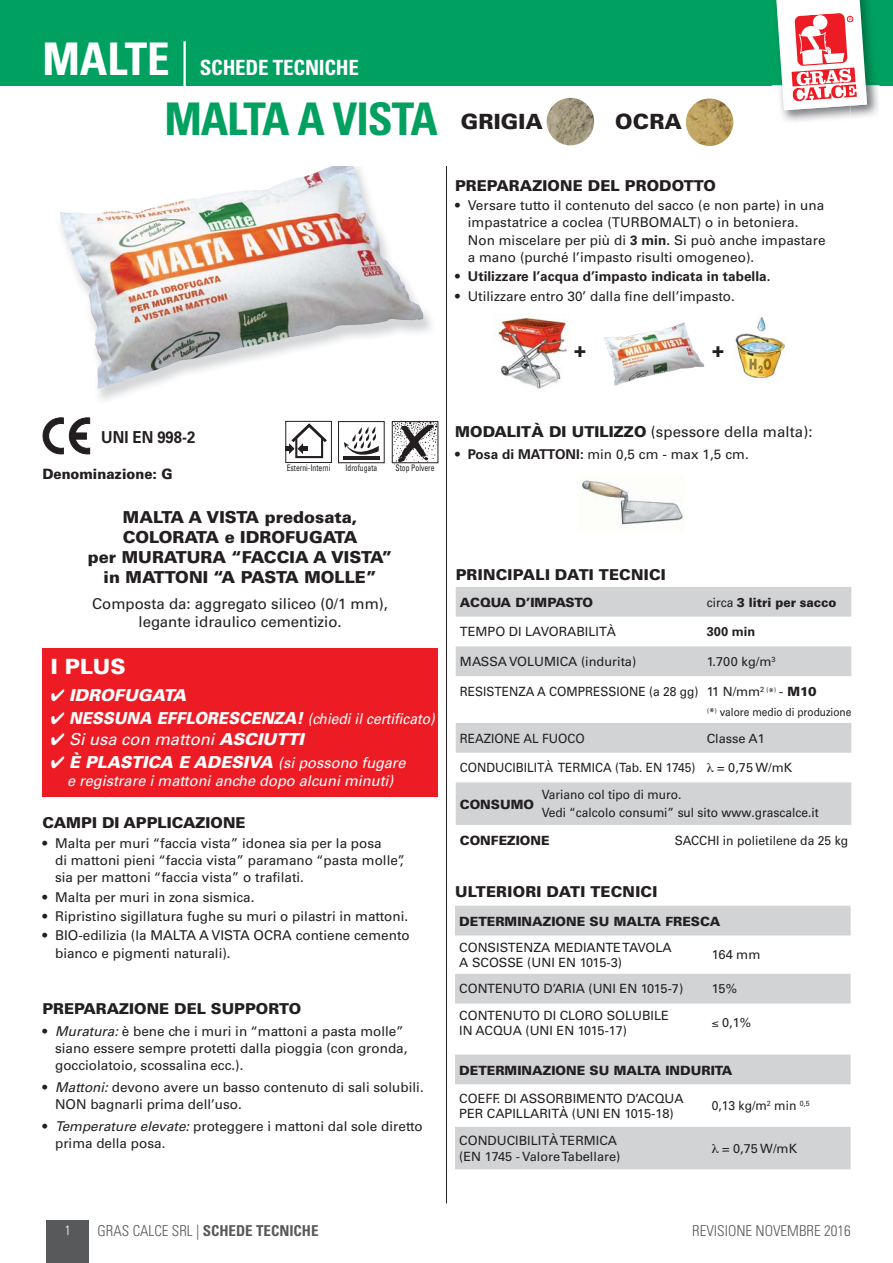
<style>
.page{position:relative;width:893px;height:1263px;background:#fff}
.page>*{position:absolute;margin:0;border:0;box-sizing:border-box;transform-origin:0 0}
.t1{font:700 condensed 45px "Univers LT Std";letter-spacing:-.025em;color:#00a160}
.t2{font:700 condensed 21px "Univers LT Std";letter-spacing:-.01em;color:#fff}
.t3{font:900 21px "Univers";letter-spacing:.005em;color:#231f20}
.t4{font:900 21px "Univers";color:#fff}
.t5{font:900 19.95px "Univers";color:#231f20}
.t6{font:900 16.5px/19.8px "Univers";color:#231f20;text-align:center}
.t7{font:italic 900 16.5px "Univers";color:#fff}
.t8{font:italic 900 16.5px "Univers";color:#fff;scale:.92 1}
.t9{font:italic 16.5px "Univers";color:#fff}
.t10{font:700 16.5px "Univers";color:#231f20;scale:.9 1}
.t11{font:900 15px "Univers";letter-spacing:.005em;color:#231f20}
.t12{font:15px/18px "Univers";color:#231f20;text-align:center}
.t13{font:italic 15px "Univers";color:#fff}
.t14{font:700 condensed 15px "Univers LT Std";color:#58595b}
.t15{font:300 condensed 15px "Univers LT Std";color:#58595b}
.t16{font:900 14.25px "Univers";color:#231f20;scale:.94 1}
.t17{font:13.5px/17.2px "Univers";color:#231f20}
.t18{font:700 13.5px "Univers";letter-spacing:.005em;color:#231f20}
.t19{font:300 condensed 13.5px "Univers LT Std";color:#fff}
.t20{font:12.75px/15.3px "Univers";color:#231f20}
.t21{font:12.75px/18px "Univers";color:#231f20;scale:.94 1}
.t22{font:900 12.75px "Univers";color:#231f20}
.t23{font:12.75px "Univers";color:#231f20;scale:.95 1}
.t24{font:900 12.75px "Univers";color:#231f20;scale:.94 1}
.t25{font:900 12.75px "Univers";letter-spacing:-.02em;color:#231f20}
.t26{font:700 12.75px "Univers";color:#231f20}
.t27{font:11.25px "Univers";color:#231f20;scale:.9 1}
.t28{font:condensed 9px "Univers LT Std";color:#231f20;scale:.85 1}
.s1{font-size:45px}
.s2{font-weight:300;font-size:45px}
.s3{font-weight:700}
.s4{font-weight:400}
.s5{font-weight:400;font-size:15px}
.s6{font-weight:900}
.s7{font-style:italic}
.s8{font-size:11.25px}
.s9{font-weight:300}
</style>
<div class="page">
<img style="left:97px;top:311px;width:334px;height:89px">
<img style="left:60px;top:166px;width:363px;height:217px">
<hr style="left:446px;top:102px;width:1px;height:1101px;background:#231f20">
<div style="left:47px;top:1220px;width:42px;height:43px;background:#58595b"></div>
<div style="left:42px;top:102px;width:808px;height:64px;background:#fff"></div>
<img style="left:494px;top:317px;width:74px;height:72px">
<img style="left:734px;top:316px;width:51px;height:63px">
<img style="left:749px;top:358px;width:22px;height:15px">
<img style="left:604px;top:322px;width:100px;height:63px">
<img style="left:577px;top:480px;width:107px;height:45px">
<img style="left:546px;top:98px;width:48px;height:47px;border-radius:50%">
<img style="left:685px;top:99px;width:48px;height:47px;border-radius:50%">
<svg style="left:455px;top:587px;width:396px;height:166px;fill:#d1d3d4"></svg>
<div style="left:455px;top:782px;width:396px;height:43px;background:#d1d3d4"></div>
<svg style="left:43px;top:418px;width:47px;height:36px"></svg>
<div style="left:42px;top:649px;width:396px;height:148px;background:#ed1c24"></div>
<div style="left:0;top:0;width:892px;height:85px;background:#00a160"></div>
<img style="left:771px;top:0;width:108px;height:118px">
<img style="left:771px;top:102px;width:79px;height:20px">
<svg style="left:775px;top:0;width:92px;height:110px"></svg>
<svg style="left:455px;top:906px;width:395px;height:263px"></svg>
<div style="left:285px;top:421px;width:47px;height:42px;border:1px solid #231f20"></div>
<svg style="left:285px;top:423px;width:42px;height:35px"></svg>
<div style="left:338px;top:421px;width:46px;height:42px;border:1px solid #231f20"></div>
<svg style="left:344px;top:426px;width:35px;height:29px"></svg>
<hr style="left:343px;top:456px;width:37px;height:4px;background:#231f20">
<div style="left:392px;top:421px;width:46px;height:42px;border:1px solid #231f20"></div>
<svg style="left:393px;top:421px;width:44px;height:44px"></svg>
<svg style="left:712px;top:1144px;width:6px;height:9px"></svg>
<h2 class="t2" style="left:42px;top:58px;width:318px"><span class="s1">MALTE</span> <span class="s2">|</span> SCHEDE TECNICHE</h2>
<h1 class="t1" style="left:164px;top:97px;width:275px">MALTA A VISTA</h1>
<h2 class="t3" style="left:461px;top:114px;width:84px">GRIGIA</h2>
<h2 class="t3" style="left:615px;top:114px;width:68px">OCRA</h2>
<p class="t11" style="left:455px;top:180px;width:262px">PREPARAZIONE DEL PRODOTTO</p>
<p class="t17" style="left:468px;top:198px;width:359px;text-indent:-13px">• Versare tutto il contenuto del sacco (e non parte) in una impastatrice a coclea (TURBOMALT) o in betoniera.<br>Non miscelare per più di <span class="s3">3 min.</span> Si può anche impastare a mano (purché l’impasto risulti omogeneo).</p>
<p class="t18" style="left:455px;top:271px;width:317px"><span class="s4">•</span> Utilizzare l’acqua d’impasto indicata in tabella.</p>
<p class="t17" style="left:455px;top:288px;width:281px">• Utilizzare entro 30’ dalla fine dell’impasto.</p>
<h3 class="t5" style="left:573px;top:343px;width:15px">+</h3>
<h3 class="t5" style="left:711px;top:343px;width:15px">+</h3>
<p class="t10" style="left:101px;top:431px;width:106px">UNI EN 998-2</p>
<p class="t16" style="left:42px;top:469px;width:140px">Denominazione: G</p>
<p class="t28" style="left:287px;top:464px;width:53px">Esterni-Interni</p>
<p class="t28" style="left:345px;top:464px;width:39px">Idrofugata</p>
<p class="t28" style="left:395px;top:464px;width:47px">Stop Polvere</p>
<p class="t6" style="left:88px;top:509px;width:306px">MALTA A VISTA predosata,<br>COLORATA e IDROFUGATA<br>per MURATURA “FACCIA A VISTA” in MATTONI “A PASTA MOLLE”</p>
<p class="t12" style="left:92px;top:596px;width:297px">Composta da: aggregato siliceo (0/1 mm), legante idraulico cementizio.</p>
<h2 class="t4" style="left:51px;top:659px;width:76px">I PLUS</h2>
<p class="t7" style="left:51px;top:689px;width:137px">✔ IDROFUGATA</p>
<p class="t8" style="left:51px;top:712px;width:419px">✔ NESSUNA EFFLORESCENZA! <span class="s5">(chiedi il certificato)</span></p>
<p class="t9" style="left:51px;top:733px;width:254px">✔ Si usa con mattoni <span class="s6">ASCIUTTI</span></p>
<p class="t7" style="left:51px;top:756px;width:356px">✔ È PLASTICA E ADESIVA <span class="s5">(si possono fugare</span></p>
<p class="t13" style="left:67px;top:776px;width:328px">e registrare i mattoni anche dopo alcuni minuti)</p>
<p class="t11" style="left:42px;top:818px;width:205px">CAMPI DI APPLICAZIONE</p>
<p class="t17" style="left:55px;top:836px;width:351px;text-indent:-13px">• Malta per muri “faccia vista” idonea sia per la posa<br>di mattoni pieni “faccia vista” paramano “pasta molle”, sia per mattoni “faccia vista” o trafilati.</p>
<p class="t17" style="left:42px;top:889px;width:214px">• Malta per muri in zona sismica.</p>
<p class="t17" style="left:42px;top:909px;width:367px">• Ripristino sigillatura fughe su muri o pilastri in mattoni.</p>
<p class="t17" style="left:55px;top:928px;width:356px;text-indent:-13px">• BIO-edilizia (la MALTA A VISTA OCRA contiene cemento bianco e pigmenti naturali).</p>
<p class="t11" style="left:42px;top:1004px;width:260px">PREPARAZIONE DEL SUPPORTO</p>
<p class="t17" style="left:55px;top:1024px;width:354px;text-indent:-13px">• <span class="s7">Muratura:</span> è bene che i muri in “mattoni a pasta molle” siano essere sempre protetti dalla pioggia (con gronda, gocciolatoio, scossalina ecc.).</p>
<p class="t17" style="left:55px;top:1080px;width:370px;text-indent:-13px">• <span class="s7">Mattoni:</span> devono avere un basso contenuto di sali solubili.<br>NON bagnarli prima dell’uso.</p>
<p class="t17" style="left:55px;top:1118px;width:369px;text-indent:-13px">• <span class="s7">Temperature elevate:</span> proteggere i mattoni dal sole diretto prima della posa.</p>
<p class="t12" style="left:455px;top:424px;width:359px"><span class="s6">MODALITÀ DI UTILIZZO</span> (spessore della malta):</p>
<p class="t17" style="left:455px;top:447px;width:295px">• <span class="s3">Posa di MATTONI:</span> min 0,5 cm - max 1,5 cm.</p>
<p class="t11" style="left:455px;top:569px;width:212px">PRINCIPALI DATI TECNICI</p>
<p class="t25" style="left:460px;top:598px;width:135px">ACQUA D’IMPASTO</p>
<p class="t24" style="left:706px;top:598px;width:140px"><span class="s4">circa</span> 3 litri per sacco</p>
<p class="t20" style="left:460px;top:625px;width:158px">TEMPO DI LAVORABILITÀ</p>
<p class="t26" style="left:706px;top:627px;width:50px">300 min</p>
<p class="t20" style="left:460px;top:655px;width:178px">MASSA VOLUMICA (indurita)</p>
<p class="t20" style="left:706px;top:655px;width:70px">1.700 kg/m<sup>3</sup></p>
<p class="t21" style="left:460px;top:683px;width:381px">RESISTENZA A COMPRESSIONE (a 28 gg) 11 N/mm<sup>2</sup> <sup>(</sup><span class="s8">*</span><sup>)</sup> - <span class="s6">M10</span></p>
<p class="t27" style="left:707px;top:708px;width:161px"><sup>(</sup>*<sup>)</sup> valore medio di produzione</p>
<p class="t21" style="left:460px;top:730px;width:134px">REAZIONE AL FUOCO</p>
<p class="t20" style="left:706px;top:732px;width:60px">Classe A1</p>
<p class="t21" style="left:460px;top:760px;width:252px">CONDUCIBILITÀ TERMICA (Tab. EN 1745)</p>
<p class="t20" style="left:717px;top:761px;width:76px">= 0,75 W/mK</p>
<p class="t22" style="left:460px;top:800px;width:76px">CONSUMO</p>
<p class="t21" style="left:542px;top:787px;width:296px">Variano col tipo di muro.<br>Vedi “calcolo consumi” sul sito www.grascalce.it</p>
<p class="t22" style="left:460px;top:836px;width:91px">CONFEZIONE</p>
<p class="t23" style="left:674px;top:835px;width:184px">SACCHI in polietilene da 25 kg</p>
<p class="t11" style="left:455px;top:886px;width:204px">ULTERIORI DATI TECNICI</p>
<p class="t22" style="left:459px;top:917px;width:262px">DETERMINAZIONE SU MALTA FRESCA</p>
<p class="t20" style="left:459px;top:941px;width:214px">CONSISTENZA MEDIANTE TAVOLA<br>A SCOSSE (UNI EN 1015-3)</p>
<p class="t20" style="left:711px;top:948px;width:50px">164 mm</p>
<p class="t20" style="left:459px;top:982px;width:225px">CONTENUTO D’ARIA (UNI EN 1015-7)</p>
<p class="t20" style="left:711px;top:982px;width:27px">15%</p>
<p class="t20" style="left:459px;top:1009px;width:211px">CONTENUTO DI CLORO SOLUBILE<br>IN ACQUA (UNI EN 1015-17)</p>
<p class="t20" style="left:711px;top:1016px;width:41px">≤ 0,1%</p>
<p class="t22" style="left:459px;top:1065px;width:275px">DETERMINAZIONE SU MALTA INDURITA</p>
<p class="t20" style="left:459px;top:1092px;width:226px">COEFF. DI ASSORBIMENTO D’ACQUA<br>PER CAPILLARITÀ (UNI EN 1015-18)</p>
<p class="t23" style="left:711px;top:1101px;width:105px">0,13 kg/m<sup>2</sup> min <sup>0,5</sup></p>
<p class="t20" style="left:459px;top:1134px;width:163px">CONDUCIBILITÀ TERMICA (EN 1745 - Valore Tabellare)</p>
<p class="t20" style="left:722px;top:1142px;width:76px">= 0,75 W/mK</p>
<p class="t19" style="left:65px;top:1224px;width:7px">1</p>
<p class="t14" style="left:98px;top:1224px;width:222px"><span class="s9">GRAS CALCE SRL |</span> SCHEDE TECNICHE</p>
<p class="t15" style="left:692px;top:1224px;width:160px">REVISIONE NOVEMBRE 2016</p>
</div>
